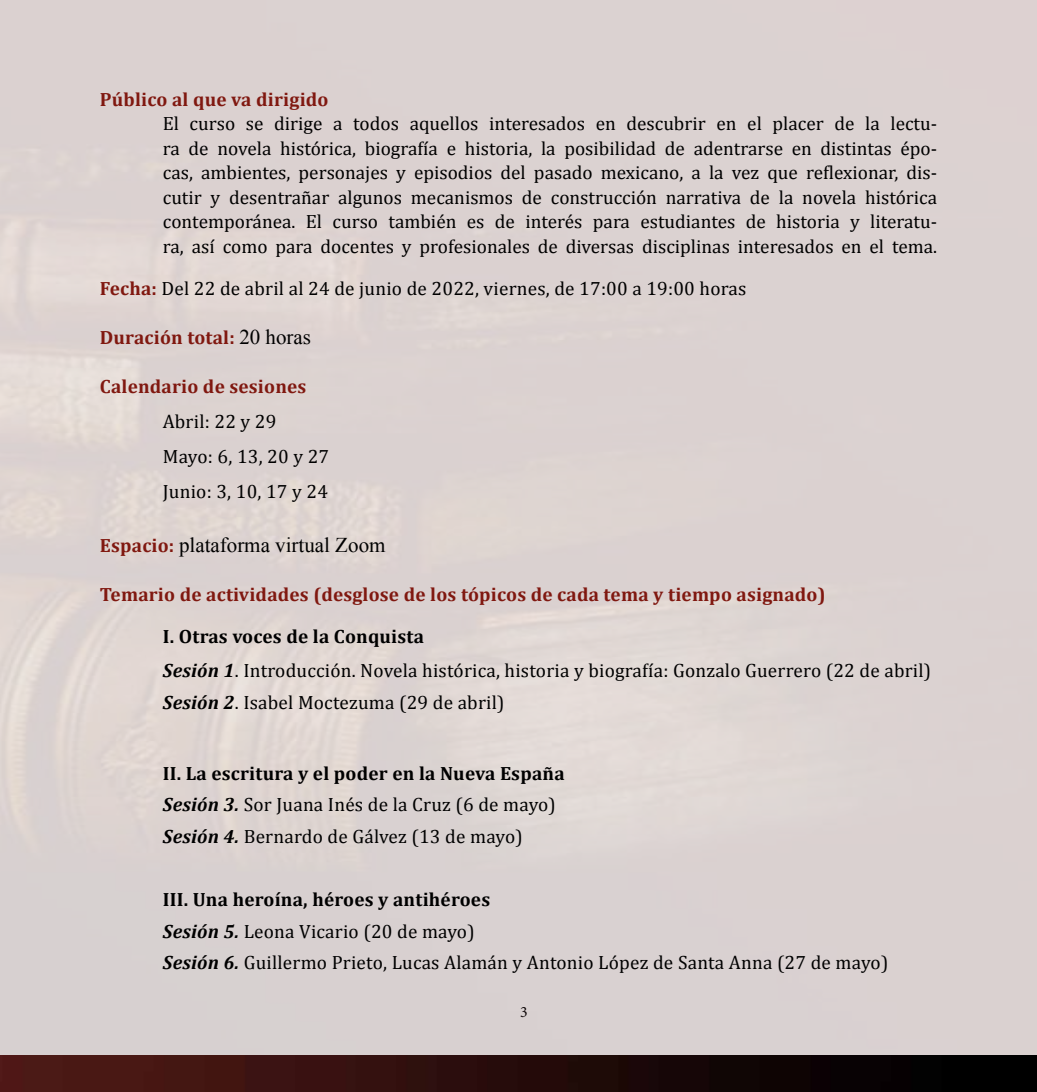
<style>
.page{position:relative;width:1037px;height:1092px;background:#fff}
.page>*{position:absolute;margin:0;border:0;box-sizing:border-box;transform-origin:0 0}
.t1{font:21px "Times New Roman";color:#000}
.t2{font:19.25px/24.5px "Cambria";letter-spacing:.01em;color:#000}
.t3{font:700 19.25px "Cambria";letter-spacing:.01em;color:#801810}
.t4{font:15.75px "Minion Pro";color:#020203}
.s1{font-weight:700;color:#801810}
.s2{font-family:"Times New Roman";font-weight:400;font-size:21px;color:#000}
.s3{font-family:"Cambria";font-weight:700;font-size:19.25px;color:#801810}
.s4{font-weight:700}
.s5{font-weight:700;font-style:italic}
</style>
<div class="page">
<div style="left:0;top:0;width:1037px;height:1091px;background:#dbd2d1"></div>
<img style="left:1px;top:1055px;width:1036px;height:36px">
<p class="t3" style="left:100px;top:87px;width:230px">Público al que va dirigido</p>
<p class="t2" style="left:163px;top:111px;width:776px;text-align:justify">El curso se dirige a todos aquellos interesados en descubrir en el placer de la lectu&shy;ra de novela histórica, biografía e historia, la posibilidad de adentrarse en distintas épo&shy;cas, ambientes, personajes y episodios del pasado mexicano, a la vez que reflexionar, dis&shy;cutir y desentrañar algunos mecanismos de construcción narrativa de la novela histórica contemporánea. El curso también es de interés para estudiantes de historia y literatu&shy;ra, así como para docentes y profesionales de diversas disciplinas interesados en el tema.</p>
<p class="t2" style="left:100px;top:276px;width:648px"><span class="s1">Fecha:</span> Del 22 de abril al 24 de junio de 2022, viernes, de 17:00 a 19:00 horas</p>
<p class="t3" style="left:100px;top:326px;width:213px">Duración total: <span class="s2">20 horas</span></p>
<p class="t3" style="left:100px;top:375px;width:208px">Calendario de sesiones</p>
<p class="t2" style="left:163px;top:404px;width:168px;line-height:34.8px">Abril: 22 y 29<br>Mayo: 6, 13, 20 y 27<br>Junio: 3, 10, 17 y 24</p>
<p class="t1" style="left:100px;top:531px;width:287px"><span class="s3">Espacio:</span> plataforma virtual Zoom</p>
<p class="t3" style="left:100px;top:583px;width:727px">Temario de actividades (desglose de los tópicos de cada tema y tiempo asignado)</p>
<p class="t2" style="left:163px;top:619px;width:770px;line-height:33.8px"><span class="s4">I. Otras voces de la Conquista<br></span><span class="s5">Sesión 1</span>. Introducción. Novela histórica, historia y biografía: Gonzalo Guerrero (22 de abril)</p>
<p class="t2" style="left:163px;top:689px;width:343px"><span class="s5">Sesión 2</span>. Isabel Moctezuma (29 de abril)</p>
<p class="t2" style="left:163px;top:757px;width:403px;line-height:31.5px"><span class="s4">II. La escritura y el poder en la Nueva España<br></span><span class="s5">Sesión 3.</span> Sor Juana Inés de la Cruz (6 de mayo)<br><span class="s5">Sesión 4.</span> Bernardo de Gálvez (13 de mayo)</p>
<p class="t2" style="left:163px;top:883px;width:727px;line-height:31.5px"><span class="s4">III. Una heroína, héroes y antihéroes<br></span><span class="s5">Sesión 5.</span> Leona Vicario (20 de mayo)<br><span class="s5">Sesión 6.</span> Guillermo Prieto, Lucas Alamán y Antonio López de Santa Anna (27 de mayo)</p>
<p class="t4" style="left:520px;top:1001px;width:9px">3</p>
</div>
